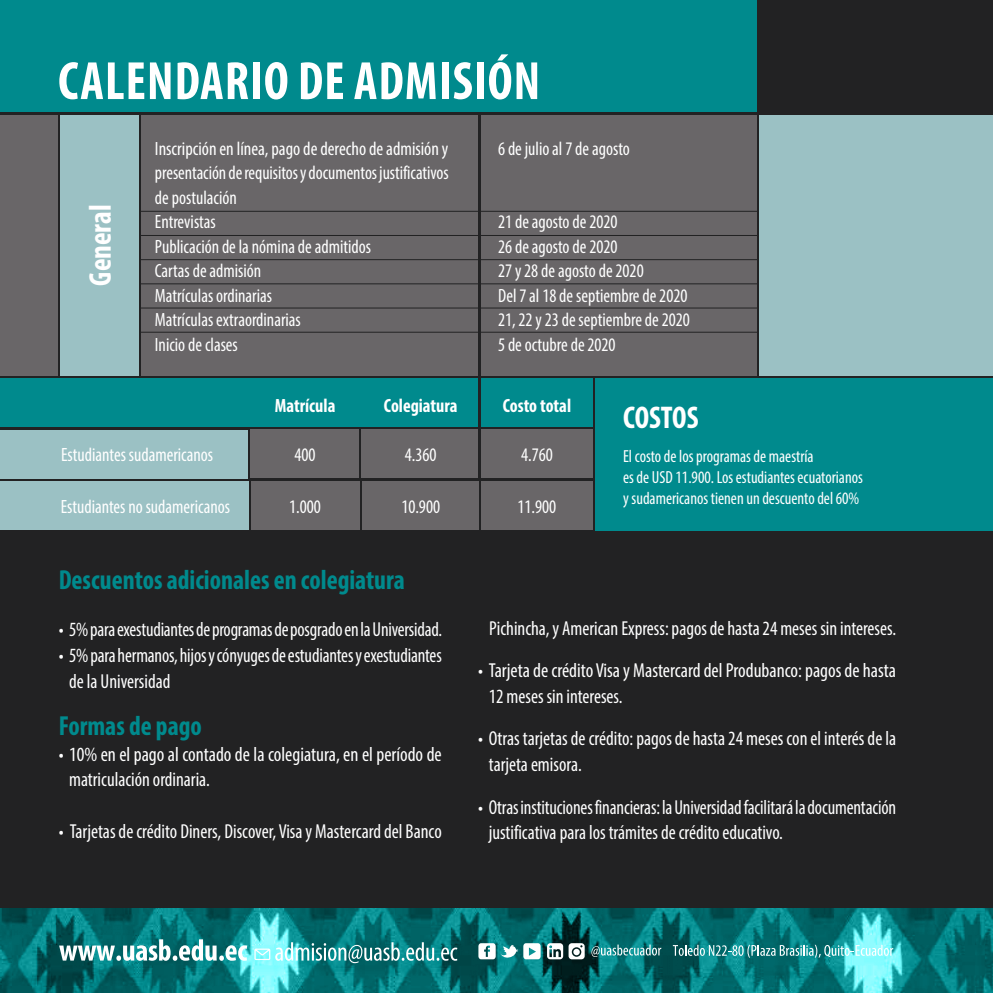
<style>
.page{position:relative;width:993px;height:993px;background:#fff}
.page>*{position:absolute;margin:0;border:0;box-sizing:border-box;transform-origin:0 0}
.t1{font:700 condensed 54.25px "Myriad Pro";letter-spacing:.02em;color:#fff;scale:.95 1}
.t2{font:700 condensed 31.5px "Myriad Pro";color:#fff;scale:.95 1}
.t3{font:700 condensed 27.65px "Myriad Pro";color:#008a8d;scale:.95 1}
.t4{font:condensed 20.3px/25.7px "Myriad Pro";color:#fff;scale:.95 1}
.t5{font:condensed 19.25px/24.5px "Myriad Pro";color:#fff}
.t6{font:condensed 19.25px/24.5px "Myriad Pro";color:#fff;scale:.95 1}
.t7{font:700 condensed 19.25px "Myriad Pro";color:#fff;scale:.95 1}
.t8{font:condensed 17.5px/21px "Myriad Pro";color:#fff;scale:.95 1}
</style>
<div class="page">
<div style="left:0;top:0;width:992px;height:992px;background:#222223"></div>
<div style="left:141px;top:115px;width:337px;height:260px;background:#696668"></div>
<div style="left:481px;top:115px;width:275px;height:260px;background:#696668"></div>
<div style="left:61px;top:115px;width:78px;height:260px;background:#9bc1c4"></div>
<div style="left:0;top:115px;width:57px;height:260px;background:#696668"></div>
<div style="left:0;top:0;width:756px;height:112px;background:#008a8d"></div>
<svg style="left:0;top:908px;width:992px;height:84px;background:#0b7678"></svg>
<hr style="left:139px;top:331px;width:645px;height:1px;background:#222223">
<hr style="left:139px;top:307px;width:645px;height:1px;background:#222223">
<hr style="left:139px;top:283px;width:645px;height:1px;background:#222223">
<hr style="left:139px;top:259px;width:645px;height:1px;background:#222223">
<hr style="left:139px;top:235px;width:645px;height:1px;background:#222223">
<hr style="left:139px;top:211px;width:645px;height:1px;background:#222223">
<div style="left:595px;top:378px;width:397px;height:152px;background:#008a8d"></div>
<div style="left:0;top:378px;width:399px;height:49px;background:#008a8d"></div>
<div style="left:362px;top:378px;width:116px;height:49px;background:#008a8d"></div>
<div style="left:481px;top:378px;width:111px;height:49px;background:#008a8d"></div>
<div style="left:251px;top:429px;width:108px;height:49px;background:#696668"></div>
<div style="left:362px;top:429px;width:116px;height:49px;background:#696668"></div>
<div style="left:481px;top:429px;width:111px;height:49px;background:#696668"></div>
<div style="left:251px;top:481px;width:108px;height:48px;background:#696668"></div>
<div style="left:0;top:429px;width:248px;height:49px;background:#9bc1c4"></div>
<div style="left:0;top:481px;width:248px;height:49px;background:#9bc1c4"></div>
<div style="left:362px;top:481px;width:116px;height:48px;background:#696668"></div>
<div style="left:481px;top:481px;width:111px;height:48px;background:#696668"></div>
<svg style="left:478px;top:942px;width:62px;height:16px"></svg>
<svg style="left:547px;top:942px;width:37px;height:16px"></svg>
<svg style="left:591px;top:944px;width:70px;height:12px"></svg>
<svg style="left:59px;top:939px;width:188px;height:21px;background:#68a9aa"></svg>
<svg style="left:254px;top:941px;width:203px;height:21px;background:#56aaac"></svg>
<svg style="left:672px;top:944px;width:220px;height:13px;background:#59adaf"></svg>
<div style="left:759px;top:115px;width:233px;height:260px;background:#9bc1c4"></div>
<h1 class="t1" style="left:58px;top:47px;width:509px">CALENDARIO DE ADMISIÓN</h1>
<h2 class="t2" style="left:80px;top:285px;width:87px;rotate:-90deg">General</h2>
<p class="t5" style="left:155px;top:136px;width:295px">Inscripción en línea, pago de derecho de admisión y presentación de requisitos y documentos justificativos de postulación<br>Entrevistas<br>Publicación de la nómina de admitidos<br>Cartas de admisión<br>Matrículas ordinarias<br>Matrículas extraordinarias<br>Inicio de clases</p>
<p class="t6" style="left:498px;top:136px;width:140px">6 de julio al 7 de agosto</p>
<p class="t6" style="left:498px;top:209px;width:203px">21 de agosto de 2020<br>26 de agosto de 2020<br>27 y 28 de agosto de 2020<br>Del 7 al 18 de septiembre de 2020<br>21, 22 y 23 de septiembre de 2020<br>5 de octubre de 2020</p>
<p class="t7" style="left:275px;top:393px;width:65px">Matrícula</p>
<p class="t7" style="left:384px;top:393px;width:79px">Colegiatura</p>
<p class="t7" style="left:502px;top:393px;width:73px">Costo total</p>
<h2 class="t2" style="left:623px;top:398px;width:81px">COSTOS</h2>
<p class="t6" style="left:61px;top:442px;width:161px">Estudiantes sudamericanos</p>
<p class="t8" style="left:623px;top:445px;width:254px">El costo de los programas de maestría<br>es de USD 11.900. Los estudiantes ecuatorianos y sudamericanos tienen un descuento del 60%</p>
<p class="t6" style="left:294px;top:442px;width:24px">400</p>
<p class="t6" style="left:405px;top:442px;width:35px">4.360</p>
<p class="t6" style="left:521px;top:442px;width:35px">4.760</p>
<p class="t6" style="left:61px;top:494px;width:180px">Estudiantes no sudamericanos</p>
<p class="t6" style="left:289px;top:494px;width:35px">1.000</p>
<p class="t6" style="left:401px;top:494px;width:42px">10.900</p>
<p class="t6" style="left:517px;top:494px;width:42px">11.900</p>
<h3 class="t3" style="left:59px;top:562px;width:366px">Descuentos adicionales en colegiatura</h3>
<p class="t4" style="left:59px;top:616px;width:405px">• 5% para exestudiantes de programas de posgrado en la Universidad.</p>
<p class="t4" style="left:69px;top:642px;width:393px;text-indent:-10px">• 5% para hermanos, hijos y cónyuges de estudiantes y exestudiantes de la Universidad</p>
<h3 class="t3" style="left:59px;top:708px;width:152px">Formas de pago</h3>
<p class="t4" style="left:69px;top:740px;width:393px;text-indent:-10px">• 10% en el pago al contado de la colegiatura, en el período de matriculación ordinaria.</p>
<p class="t4" style="left:59px;top:817px;width:404px">• Tarjetas de crédito Diners, Discover, Visa y Mastercard del Banco</p>
<p class="t4" style="left:489px;top:614px;width:429px">Pichincha, y American Express: pagos de hasta 24 meses sin intereses.</p>
<p class="t4" style="left:488px;top:657px;width:430px;text-indent:-10px">• Tarjeta de crédito Visa y Mastercard del Produbanco: pagos de hasta<br>12 meses sin intereses.</p>
<p class="t4" style="left:488px;top:725px;width:430px;text-indent:-10px">• Otras tarjetas de crédito: pagos de hasta 24 meses con el interés de la tarjeta emisora.</p>
<p class="t4" style="left:488px;top:793px;width:430px;text-indent:-10px">• Otras instituciones financieras: la Universidad facilitará la documentación justificativa para los trámites de crédito educativo.</p>
</div>
